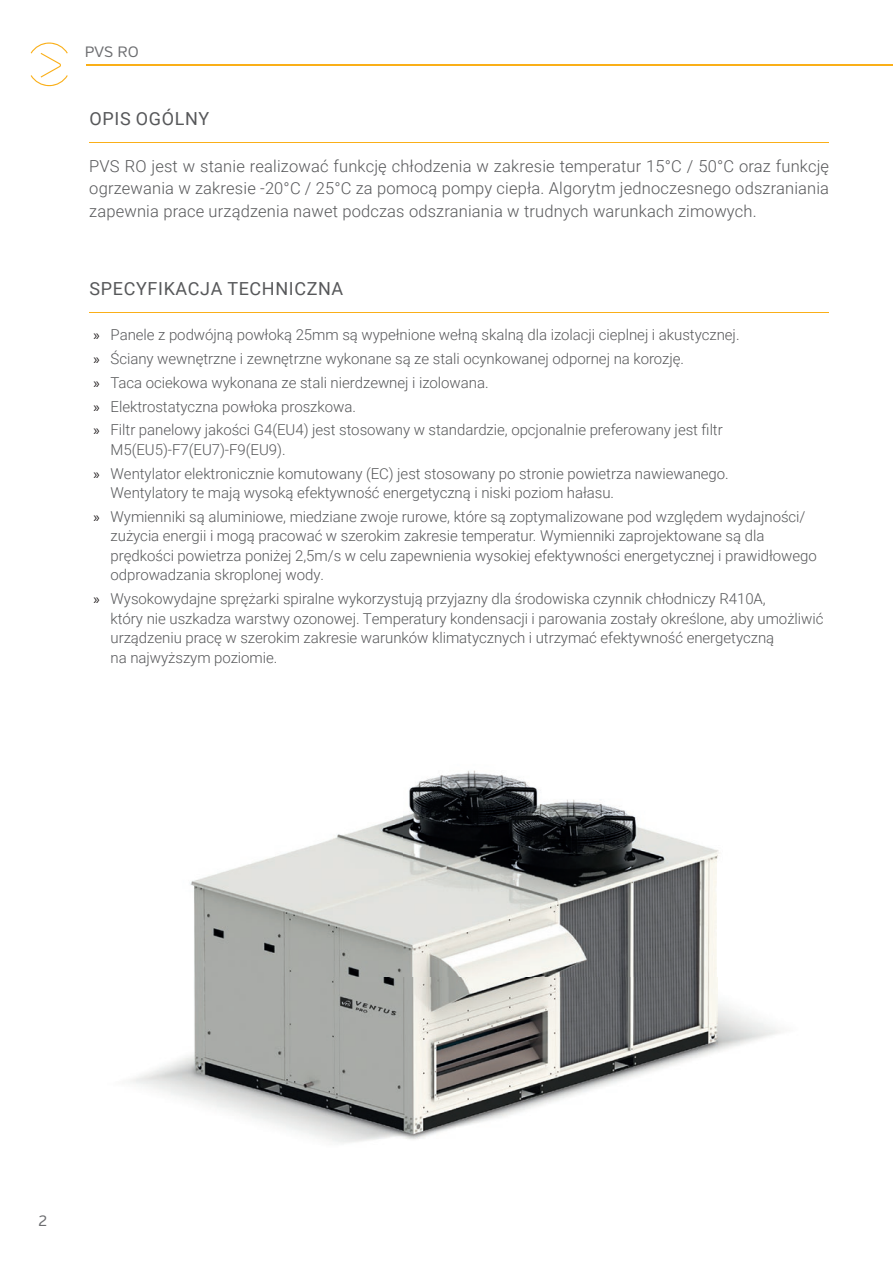
<style>
.page{position:relative;width:893px;height:1263px;background:#fff}
.page>*{position:absolute;margin:0;border:0;box-sizing:border-box;transform-origin:0 0}
.t1{font:18px "Roboto";letter-spacing:.035em;color:#57585a}
.t2{font:300 16.5px/22.5px "Roboto";letter-spacing:.01em;color:#57585a;text-align:justify}
.t3{font:300 15px/23.7px "Roboto";letter-spacing:-.005em;color:#57585a}
.t4{font:15px "Verb";color:#6c6d70}
.s1{font-family:"Myriad Pro";font-weight:400;color:#231f20}
</style>
<div class="page">
<img style="left:130px;top:770px;width:651px;height:373px">
<hr style="left:89px;top:142px;width:740px;height:1px;background:#faaf18">
<hr style="left:89px;top:312px;width:740px;height:1px;background:#faaf18">
<svg style="left:31px;top:43px;width:37px;height:43px"></svg>
<hr style="left:87px;top:65px;width:806px;height:1px;background:#faaf18">
<p class="t4" style="left:85px;top:42px;width:56px">PVS RO</p>
<p class="t1" style="left:90px;top:106px;width:121px">OPIS OGÓLNY</p>
<p class="t2" style="left:89px;top:154px;width:741px">PVS RO jest w stanie realizować funkcję chłodzenia w zakresie temperatur 15°C / 50°C oraz funkcję ogrzewania w zakresie -20°C / 25°C za pomocą pompy ciepła. Algorytm jednoczesnego odszraniania zapewnia prace urządzenia nawet podczas odszraniania w trudnych warunkach zimowych.</p>
<p class="t1" style="left:90px;top:276px;width:255px">SPECYFIKACJA TECHNICZNA</p>
<p class="t3" style="left:94px;top:323px;width:647px"><span class="s1">»</span> Panele z podwójną powłoką 25mm są wypełnione wełną skalną dla izolacji cieplnej i akustycznej. <span class="s1">»</span> Ściany wewnętrzne i zewnętrzne wykonane są ze stali ocynkowanej odpornej na korozję.<br><span class="s1">»</span> Taca ociekowa wykonana ze stali nierdzewnej i izolowana.<br><span class="s1">»</span> Elektrostatyczna powłoka proszkowa.<br><span class="s1">»</span> Filtr panelowy jakości G4(EU4) jest stosowany w standardzie, opcjonalnie preferowany jest filtr</p>
<p class="t3" style="left:94px;top:437px;width:637px;text-indent:17px">M5(EU5)-F7(EU7)-F9(EU9).<br><span class="s1">»</span> Wentylator elektronicznie komutowany (EC) jest stosowany po stronie powietrza nawiewanego.</p>
<p class="t3" style="left:94px;top:480px;width:713px;text-indent:17px">Wentylatory te mają wysoką efektywność energetyczną i niski poziom hałasu.<br><span class="s1">»</span> Wymienniki są aluminiowe, miedziane zwoje rurowe, które są zoptymalizowane pod względem wydajności/</p>
<p class="t3" style="left:111px;top:526px;width:708px;line-height:19.5px">zużycia energii i mogą pracować w szerokim zakresie temperatur. Wymienniki zaprojektowane są dla prędkości powietrza poniżej 2,5m/s w celu zapewnienia wysokiej efektywności energetycznej i prawidłowego odprowadzania skroplonej wody.</p>
<p class="t3" style="left:111px;top:588px;width:714px;line-height:19.5px;text-indent:-17px"><span class="s1">»</span> Wysokowydajne sprężarki spiralne wykorzystują przyjazny dla środowiska czynnik chłodniczy R410A,<br>który nie uszkadza warstwy ozonowej. Temperatury kondensacji i parowania zostały określone, aby umożliwić urządzeniu pracę w szerokim zakresie warunków klimatycznych i utrzymać efektywność energetyczną<br>na najwyższym poziomie.</p>
<p class="t4" style="left:39px;top:1211px;width:10px">2</p>
</div>
